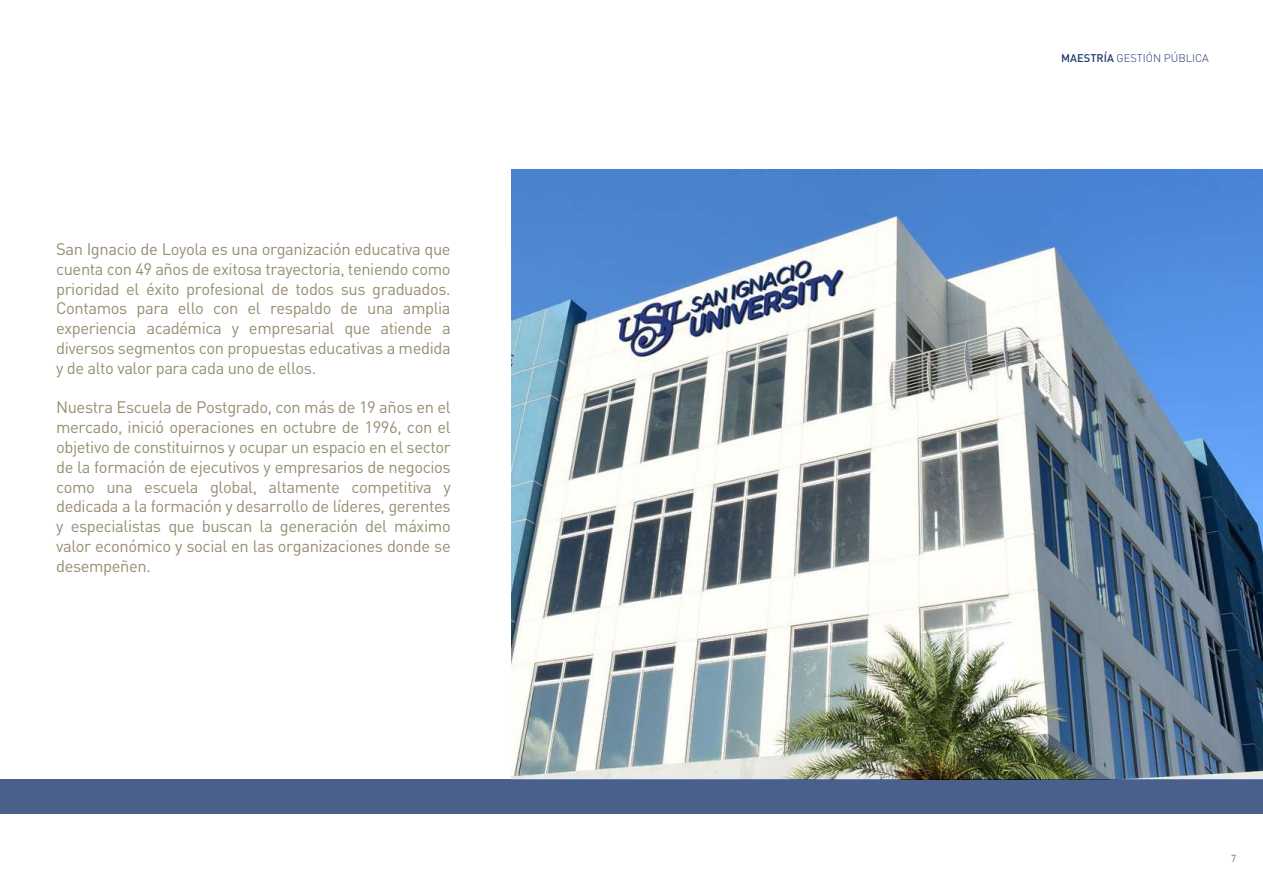
<style>
.page{position:relative;width:1263px;height:893px;background:#fff}
.page>*{position:absolute;margin:0;border:0;box-sizing:border-box;transform-origin:0 0}
.t1{font:16.5px/19.8px "DIN Pro";letter-spacing:-.025em;color:#978d72;text-align:justify}
.t2{font:300 11.1px "DIN Pro";color:#1f376e}
.t3{font:300 9.9px "DIN";color:#21386c}
.s1{font-weight:500}
</style>
<div class="page">
<img style="left:512px;top:170px;width:751px;height:609px">
<div style="left:0;top:779px;width:1263px;height:34px;background:#4b5f8b"></div>
<p class="t1" style="left:56px;top:238px;width:396px">San Ignacio de Loyola es una organización educativa que cuenta con 49 años de exitosa trayectoria, teniendo como prioridad el éxito profesional de todos sus graduados.<br>Contamos para ello con el respaldo de una amplia experiencia académica y empresarial que atiende a diversos segmentos con propuestas educativas a medida y de alto valor para cada uno de ellos.</p>
<p class="t1" style="left:56px;top:397px;width:396px">Nuestra Escuela de Postgrado, con más de 19 años en el mercado, inició operaciones en octubre de 1996, con el objetivo de constituirnos y ocupar un espacio en el sector de la formación de ejecutivos y empresarios de negocios como una escuela global, altamente competitiva y dedicada a la formación y desarrollo de líderes, gerentes y especialistas que buscan la generación del máximo valor económico y social en las organizaciones donde se desempeñen.</p>
<p class="t2" style="left:1061px;top:51px;width:149px"><span class="s1">MAESTRÍA</span> GESTIÓN PÚBLICA</p>
<p class="t3" style="left:1231px;top:852px;width:7px">7</p>
</div>
